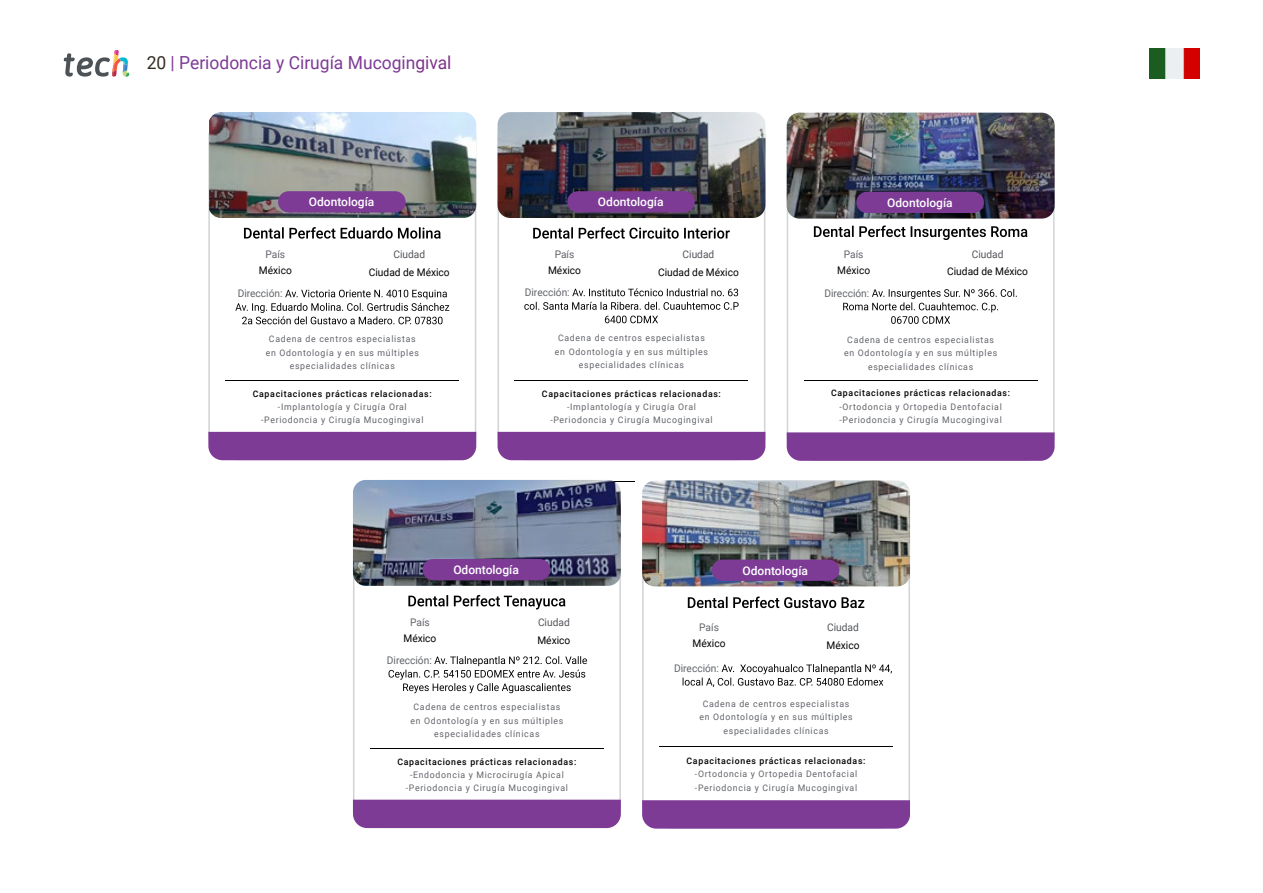
<style>
.page{position:relative;width:1263px;height:893px;background:#fff}
.page>*{position:absolute;margin:0;border:0;box-sizing:border-box;transform-origin:0 0}
.t1{font:18px "Roboto";color:#7d3b96}
.t2{font:500 12px "Roboto";color:#fff}
.t3{font:10.5px "Roboto";color:#000}
.t4{font:10.5px "Roboto";color:#61646a}
.t5{font:10.5px "Roboto";color:#52555b}
.t6{font:9px/13.5px "Roboto";letter-spacing:.08em;color:#61646a;text-align:center}
.t7{font:500 9px "Roboto";letter-spacing:.08em;color:#000}
.s1{color:#312e20}
.s2{color:#7e3289}
</style>
<div class="page">
<img style="left:1150px;top:48px;width:49px;height:31px">
<hr style="left:401px;top:481px;width:234px;height:1px;background:#000">
<svg style="left:208px;top:124px;width:269px;height:337px"></svg>
<img style="left:209px;top:112px;width:267px;height:106px">
<div style="left:278px;top:191px;width:128px;height:21px;background:#7d3b96;border-radius:11px"></div>
<div style="left:208px;top:432px;width:268px;height:28px;background:#7d3b96"></div>
<hr style="left:225px;top:380px;width:234px;height:1px;background:#000">
<svg style="left:244px;top:227px;width:197px;height:12px"></svg>
<svg style="left:235px;top:290px;width:214px;height:34px"></svg>
<svg style="left:497px;top:124px;width:269px;height:337px"></svg>
<img style="left:497px;top:112px;width:268px;height:106px">
<div style="left:567px;top:191px;width:128px;height:21px;background:#7d3b96;border-radius:11px"></div>
<div style="left:497px;top:432px;width:268px;height:28px;background:#7d3b96"></div>
<hr style="left:515px;top:380px;width:233px;height:1px;background:#000">
<svg style="left:533px;top:227px;width:197px;height:12px"></svg>
<svg style="left:572px;top:288px;width:166px;height:8px"></svg>
<svg style="left:524px;top:302px;width:215px;height:8px"></svg>
<svg style="left:605px;top:316px;width:53px;height:7px"></svg>
<svg style="left:352px;top:525px;width:269px;height:304px"></svg>
<img style="left:353px;top:480px;width:268px;height:106px">
<div style="left:423px;top:559px;width:127px;height:21px;background:#7d3b96;border-radius:11px"></div>
<div style="left:353px;top:800px;width:268px;height:28px;background:#7d3b96"></div>
<hr style="left:370px;top:748px;width:234px;height:1px;background:#000">
<svg style="left:408px;top:595px;width:157px;height:14px"></svg>
<svg style="left:388px;top:656px;width:199px;height:37px"></svg>
<svg style="left:642px;top:586px;width:268px;height:214px"></svg>
<img style="left:642px;top:480px;width:268px;height:106px">
<div style="left:712px;top:560px;width:127px;height:21px;background:#7d3b96;border-radius:11px"></div>
<svg style="left:642px;top:800px;width:268px;height:29px;background:#804099"></svg>
<hr style="left:659px;top:746px;width:234px;height:1px;background:#000">
<svg style="left:688px;top:596px;width:176px;height:12px"></svg>
<svg style="left:683px;top:664px;width:209px;height:23px"></svg>
<svg style="left:786px;top:112px;width:269px;height:339px"></svg>
<img style="left:787px;top:113px;width:267px;height:106px">
<div style="left:856px;top:192px;width:128px;height:21px;background:#7d3b96;border-radius:11px"></div>
<svg style="left:787px;top:432px;width:267px;height:29px;background:#804098"></svg>
<hr style="left:804px;top:380px;width:233px;height:1px;background:#000">
<svg style="left:814px;top:226px;width:213px;height:14px"></svg>
<svg style="left:843px;top:289px;width:174px;height:35px"></svg>
<svg style="left:64px;top:50px;width:65px;height:27px"></svg>
<h1 class="t1" style="left:147px;top:50px;width:306px"><span class="s1">20</span> | Periodoncia y Cirugía Mucogin<span class="s2">gival</span></h1>
<h2 class="t2" style="left:309px;top:194px;width:67px">Odontología</h2>
<h2 class="t2" style="left:598px;top:194px;width:67px">Odontología</h2>
<h2 class="t2" style="left:887px;top:194px;width:67px">Odontología</h2>
<p class="t4" style="left:265px;top:247px;width:21px">País</p>
<p class="t3" style="left:259px;top:263px;width:34px">México</p>
<p class="t5" style="left:393px;top:247px;width:33px">Ciudad</p>
<p class="t3" style="left:369px;top:265px;width:82px">Ciudad de México</p>
<p class="t4" style="left:555px;top:247px;width:21px">País</p>
<p class="t3" style="left:548px;top:263px;width:34px">México</p>
<p class="t5" style="left:683px;top:247px;width:33px">Ciudad</p>
<p class="t3" style="left:658px;top:265px;width:82px">Ciudad de México</p>
<p class="t4" style="left:844px;top:247px;width:21px">País</p>
<p class="t3" style="left:837px;top:263px;width:34px">México</p>
<p class="t5" style="left:972px;top:247px;width:33px">Ciudad</p>
<p class="t3" style="left:947px;top:264px;width:82px">Ciudad de México</p>
<p class="t4" style="left:238px;top:286px;width:46px">Dirección:</p>
<p class="t6" style="left:266px;top:332px;width:155px">Cadena de centros especialistas en Odontología y en sus múltiples especialidades clínicas</p>
<p class="t7" style="left:253px;top:387px;width:180px">Capacitaciones prácticas relacionadas:</p>
<p class="t6" style="left:261px;top:400px;width:164px">-Implantología y Cirugía Oral -Periodoncia y Cirugía Mucogingival</p>
<p class="t4" style="left:525px;top:285px;width:46px">Dirección:</p>
<p class="t6" style="left:555px;top:331px;width:155px">Cadena de centros especialistas en Odontología y en sus múltiples especialidades clínicas</p>
<p class="t7" style="left:542px;top:387px;width:180px">Capacitaciones prácticas relacionadas:</p>
<p class="t6" style="left:550px;top:400px;width:164px">-Implantología y Cirugía Oral -Periodoncia y Cirugía Mucogingival</p>
<p class="t4" style="left:824px;top:286px;width:46px">Dirección:</p>
<p class="t6" style="left:844px;top:333px;width:155px">Cadena de centros especialistas en Odontología y en sus múltiples especialidades clínicas</p>
<p class="t7" style="left:831px;top:387px;width:180px">Capacitaciones prácticas relacionadas:</p>
<p class="t6" style="left:839px;top:399px;width:164px;text-align:left">-Ortodoncia y Ortopedia Dentofacial -Periodoncia y Cirugía Mucogingival</p>
<p class="t4" style="left:410px;top:615px;width:21px">País</p>
<p class="t3" style="left:403px;top:631px;width:34px">México</p>
<h2 class="t2" style="left:453px;top:561px;width:67px">Odontología</h2>
<p class="t5" style="left:538px;top:615px;width:33px">Ciudad</p>
<p class="t3" style="left:537px;top:633px;width:34px">México</p>
<h2 class="t2" style="left:742px;top:562px;width:67px">Odontología</h2>
<p class="t4" style="left:699px;top:620px;width:21px">País</p>
<p class="t3" style="left:693px;top:636px;width:34px">México</p>
<p class="t5" style="left:827px;top:620px;width:33px">Ciudad</p>
<p class="t3" style="left:826px;top:637px;width:34px">México</p>
<p class="t4" style="left:387px;top:653px;width:46px">Dirección:</p>
<p class="t6" style="left:410px;top:700px;width:155px">Cadena de centros especialistas en Odontología y en sus múltiples especialidades clínicas</p>
<p class="t7" style="left:397px;top:755px;width:180px">Capacitaciones prácticas relacionadas:</p>
<p class="t6" style="left:406px;top:768px;width:164px">-Endodoncia y Microcirugía Apical -Periodoncia y Cirugía Mucogingival</p>
<p class="t4" style="left:674px;top:661px;width:46px">Dirección:</p>
<p class="t6" style="left:699px;top:696px;width:155px">Cadena de centros especialistas en Odontología y en sus múltiples especialidades clínicas</p>
<p class="t7" style="left:686px;top:755px;width:180px">Capacitaciones prácticas relacionadas:</p>
<p class="t6" style="left:695px;top:767px;width:164px;text-align:left">-Ortodoncia y Ortopedia Dentofacial -Periodoncia y Cirugía Mucogingival</p>
</div>
